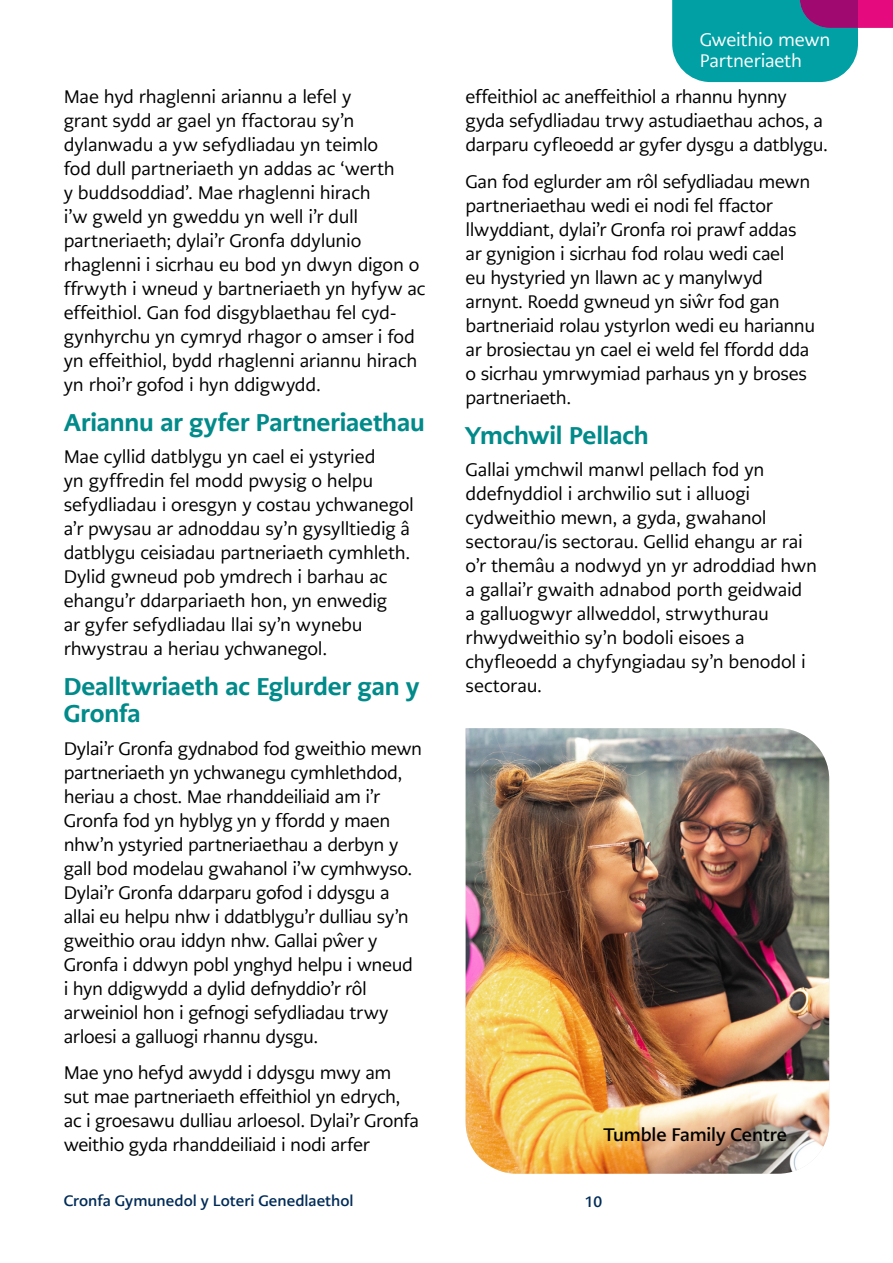
<style>
.page{position:relative;width:893px;height:1263px;background:#fff}
.page>*{position:absolute;margin:0;border:0;box-sizing:border-box;transform-origin:0 0}
.t1{font:800 24px/27px "PMN Caecilia Sans Text";letter-spacing:-.005em;color:#008a8a}
.t2{font:18px/24px "PMN Caecilia Sans Text";letter-spacing:-.02em;color:#000}
.t3{font:18px/21px "PMN Caecilia Sans Text";letter-spacing:-.01em;color:#fff}
.t4{font:700 18px "PMN Caecilia Sans Text";letter-spacing:-.01em;color:#000}
.t5{font:700 15px "PMN Caecilia Sans Text";color:#002b57}
</style>
<div class="page">
<svg style="left:672px;top:0;width:221px;height:82px;background:#3c99ab"></svg>
<img style="left:466px;top:728px;width:363px;height:446px">
<p class="t2" style="left:64px;top:85px;width:363px">Mae hyd rhaglenni ariannu a lefel y<br>grant sydd ar gael yn ffactorau sy’n dylanwadu a yw sefydliadau yn teimlo<br>fod dull partneriaeth yn addas ac ‘werth<br>y buddsoddiad’. Mae rhaglenni hirach<br>i’w gweld yn gweddu yn well i’r dull partneriaeth; dylai’r Gronfa ddylunio rhaglenni i sicrhau eu bod yn dwyn digon o ffrwyth i wneud y bartneriaeth yn hyfyw ac effeithiol. Gan fod disgyblaethau fel cyd&shy;gynhyrchu yn cymryd rhagor o amser i fod yn effeithiol, bydd rhaglenni ariannu hirach yn rhoi’r gofod i hyn ddigwydd.</p>
<h1 class="t1" style="left:64px;top:409px;width:362px">Ariannu ar gyfer Partneriaethau</h1>
<p class="t2" style="left:64px;top:445px;width:352px">Mae cyllid datblygu yn cael ei ystyried<br>yn gyffredin fel modd pwysig o helpu sefydliadau i oresgyn y costau ychwanegol a’r pwysau ar adnoddau sy’n gysylltiedig â datblygu ceisiadau partneriaeth cymhleth.<br>Dylid gwneud pob ymdrech i barhau ac ehangu’r ddarpariaeth hon, yn enwedig<br>ar gyfer sefydliadau llai sy’n wynebu rhwystrau a heriau ychwanegol.</p>
<h1 class="t1" style="left:64px;top:673px;width:357px">Dealltwriaeth ac Eglurder gan y<br>Gronfa</h1>
<p class="t2" style="left:64px;top:736px;width:360px">Dylai’r Gronfa gydnabod fod gweithio mewn partneriaeth yn ychwanegu cymhlethdod, heriau a chost. Mae rhanddeiliaid am i’r Gronfa fod yn hyblyg yn y ffordd y maen nhw’n ystyried partneriaethau a derbyn y gall bod modelau gwahanol i’w cymhwyso.<br>Dylai’r Gronfa ddarparu gofod i ddysgu a allai eu helpu nhw i ddatblygu’r dulliau sy’n gweithio orau iddyn nhw. Gallai pŵer y Gronfa i ddwyn pobl ynghyd helpu i wneud<br>i hyn ddigwydd a dylid defnyddio’r rôl arweiniol hon i gefnogi sefydliadau trwy arloesi a galluogi rhannu dysgu.</p>
<p class="t2" style="left:64px;top:1061px;width:357px">Mae yno hefyd awydd i ddysgu mwy am sut mae partneriaeth effeithiol yn edrych, ac i groesawu dulliau arloesol. Dylai’r Gronfa weithio gyda rhanddeiliaid i nodi arfer</p>
<p class="t3" style="left:700px;top:30px;width:132px">Gweithio mewn<br>Partneriaeth</p>
<p class="t2" style="left:466px;top:85px;width:364px">effeithiol ac aneffeithiol a rhannu hynny gyda sefydliadau trwy astudiaethau achos, a darparu cyfleoedd ar gyfer dysgu a datblygu.</p>
<p class="t2" style="left:466px;top:169px;width:351px">Gan fod eglurder am rôl sefydliadau mewn partneriaethau wedi ei nodi fel ffactor llwyddiant, dylai’r Gronfa roi prawf addas ar gynigion i sicrhau fod rolau wedi cael<br>eu hystyried yn llawn ac y manylwyd arnynt. Roedd gwneud yn siŵr fod gan bartneriaid rolau ystyrlon wedi eu hariannu ar brosiectau yn cael ei weld fel ffordd dda o sicrhau ymrwymiad parhaus yn y broses partneriaeth.</p>
<h1 class="t1" style="left:466px;top:422px;width:185px">Ymchwil Pellach</h1>
<p class="t2" style="left:466px;top:458px;width:353px">Gallai ymchwil manwl pellach fod yn ddefnyddiol i archwilio sut i alluogi cydweithio mewn, a gyda, gwahanol sectorau/is sectorau. Gellid ehangu ar rai o’r themâu a nodwyd yn yr adroddiad hwn a gallai’r gwaith adnabod porth geidwaid<br>a galluogwyr allweddol, strwythurau rhwydweithio sy’n bodoli eisoes a chyfleoedd a chyfyngiadau sy’n benodol i sectorau.</p>
<p class="t4" style="left:604px;top:1123px;width:185px">Tumble Family Centre</p>
<p class="t5" style="left:64px;top:1191px;width:291px">Cronfa Gymunedol y Loteri Genedlaethol</p>
<p class="t5" style="left:585px;top:1191px;width:19px">10</p>
</div>
